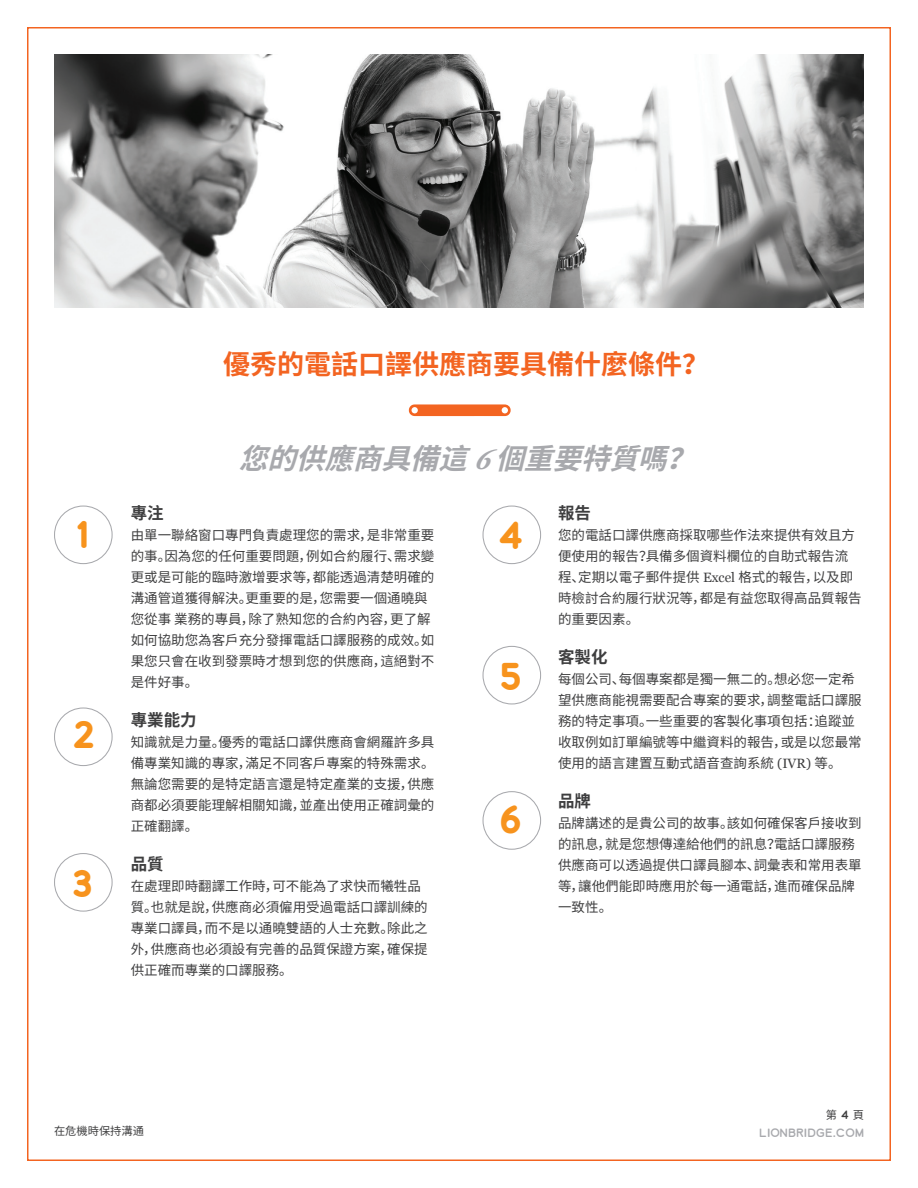
<style>
.page{position:relative;width:918px;height:1188px;background:#fff}
.page>*{position:absolute;margin:0;border:0;box-sizing:border-box;transform-origin:0 0}
.Lion_Body{font:700 36.75px "Lionbridge Sans";color:#f7931d}
.t1{font:italic 700 28.5px "Noto Sans CJ Ksc";color:#a8a9ad}
.Lion_Main_Title{font:700 27px "Noto Sans CJ Ksc";color:#f36421}
.Lion_Body-2{font:700 16.5px "Noto Sans CJ Ksc";color:#3e3e3f}
.Lion_Body-3{font:13.5px/21px "Noto Sans CJ Ksc";color:#3e3e3f}
.t2{font:11.25px "Lionbridge Sans";color:#a8a9ad}
.t3{font:11.25px "Noto Sans CJ Ksc";color:#3e3e3f}
.s1{font-family:"Adobe Garamond Pro"}
.s2{font-family:"Georgia"}
.s3{font-family:"Lionbridge Sans"}
</style>
<div class="page">
<img style="left:54px;top:54px;width:810px;height:254px">
<svg style="left:409px;top:404px;width:102px;height:12px"></svg>
<div style="left:54px;top:506px;width:59px;height:58px;border:1px solid #a8a9ad;border-radius:50%"></div>
<div style="left:54px;top:707px;width:59px;height:59px;border:1px solid #a8a9ad;border-radius:50%"></div>
<div style="left:54px;top:853px;width:59px;height:59px;border:1px solid #a8a9ad;border-radius:50%"></div>
<div style="left:483px;top:646px;width:58px;height:58px;border:1px solid #a8a9ad;border-radius:50%"></div>
<div style="left:483px;top:791px;width:58px;height:59px;border:1px solid #a8a9ad;border-radius:50%"></div>
<div style="left:483px;top:506px;width:58px;height:58px;border:1px solid #a8a9ad;border-radius:50%"></div>
<p class="Lion_Main_Title" style="left:223px;top:349px;width:487px">優秀的電話口譯供應商要具備什麼條件？</p>
<p class="Lion_Body" style="left:75px;top:510px;width:16px">1</p>
<p class="Lion_Body" style="left:71px;top:710px;width:27px">2</p>
<p class="Lion_Body" style="left:71px;top:859px;width:24px">3</p>
<p class="t1" style="left:239px;top:442px;width:478px">您的供應商具備這<span class="s1">6</span> 個重要特質嗎？</p>
<p class="Lion_Body-2" style="left:131px;top:503px;width:34px">專注</p>
<p class="Lion_Body-3" style="left:131px;top:525px;width:305px">由單一聯絡窗口專門負責處理您的需求，是非常重要的事。因為您的任何重要問題，例如合約履行、需求變更或是可能的臨時激增要求等，都能透過清楚明確的溝通管道獲得解決。更重要的是，您需要一個通曉與您從事業務的專員，除了熟知您的合約內容，更了解如何協助您為客戶充分發揮電話口譯服務的成效。如果您只會在收到發票時才想到您的供應商，這絕對不是件好事。</p>
<p class="Lion_Body-2" style="left:131px;top:710px;width:67px">專業能力</p>
<p class="Lion_Body-3" style="left:131px;top:732px;width:305px;text-align:justify">知識就是力量。優秀的電話口譯供應商會網羅許多具備專業知識的專家，滿足不同客戶專案的特殊需求。無論您需要的是特定語言還是特定產業的支援，供應商都必須要能理解相關知識，並產出使用正確詞彙的正確翻譯。</p>
<p class="Lion_Body-2" style="left:131px;top:854px;width:34px">品質</p>
<p class="Lion_Body-3" style="left:131px;top:876px;width:298px">在處理即時翻譯工作時，可不能為了求快而犧牲品質。也就是說，供應商必須僱用受過電話口譯訓練的專業口譯員，而不是以通曉雙語的人士充數。除此之外，供應商也必須設有完善的品質保證方案，確保提供正確而專業的口譯服務。</p>
<p class="Lion_Body" style="left:498px;top:511px;width:26px">4</p>
<p class="Lion_Body" style="left:499px;top:651px;width:25px">5</p>
<p class="Lion_Body" style="left:499px;top:795px;width:26px">6</p>
<p class="Lion_Body-2" style="left:558px;top:503px;width:34px">報告</p>
<p class="Lion_Body-3" style="left:558px;top:525px;width:305px">您的電話口譯供應商採取哪些作法來提供有效且方便使用的報告？具備多個資料欄位的自助式報告流程、定期以電子郵件提供 <span class="s2">Excel</span> 格式的報告，以及即時檢討合約履行狀況等，都是有益您取得高品質報告的重要因素。</p>
<p class="Lion_Body-2" style="left:558px;top:647px;width:51px">客製化</p>
<p class="Lion_Body-3" style="left:558px;top:669px;width:305px">每個公司、每個專案都是獨一無二的。想必您一定希望供應商能視需要配合專案的要求，調整電話口譯服務的特定事項。一些重要的客製化事項包括：追蹤並收取例如訂單編號等中繼資料的報告，或是以您最常使用的語言建置互動式語音查詢系統 <span class="s2">(IVR)</span> 等。</p>
<p class="Lion_Body-2" style="left:558px;top:791px;width:34px">品牌</p>
<p class="Lion_Body-3" style="left:558px;top:813px;width:305px">品牌講述的是貴公司的故事。該如何確保客戶接收到的訊息，就是您想傳達給他們的訊息？電話口譯服務供應商可以透過提供口譯員腳本、詞彙表和常用表單等，讓他們能即時應用於每一通電話，進而確保品牌一致性。</p>
<p class="t3" style="left:54px;top:1124px;width:91px">在危機時保持溝通</p>
<p class="t3" style="left:826px;top:1108px;width:40px">第 <span class="s3">4</span> 頁</p>
<p class="t2" style="left:759px;top:1125px;width:106px">LIONBRIDGE.COM</p>
</div>
